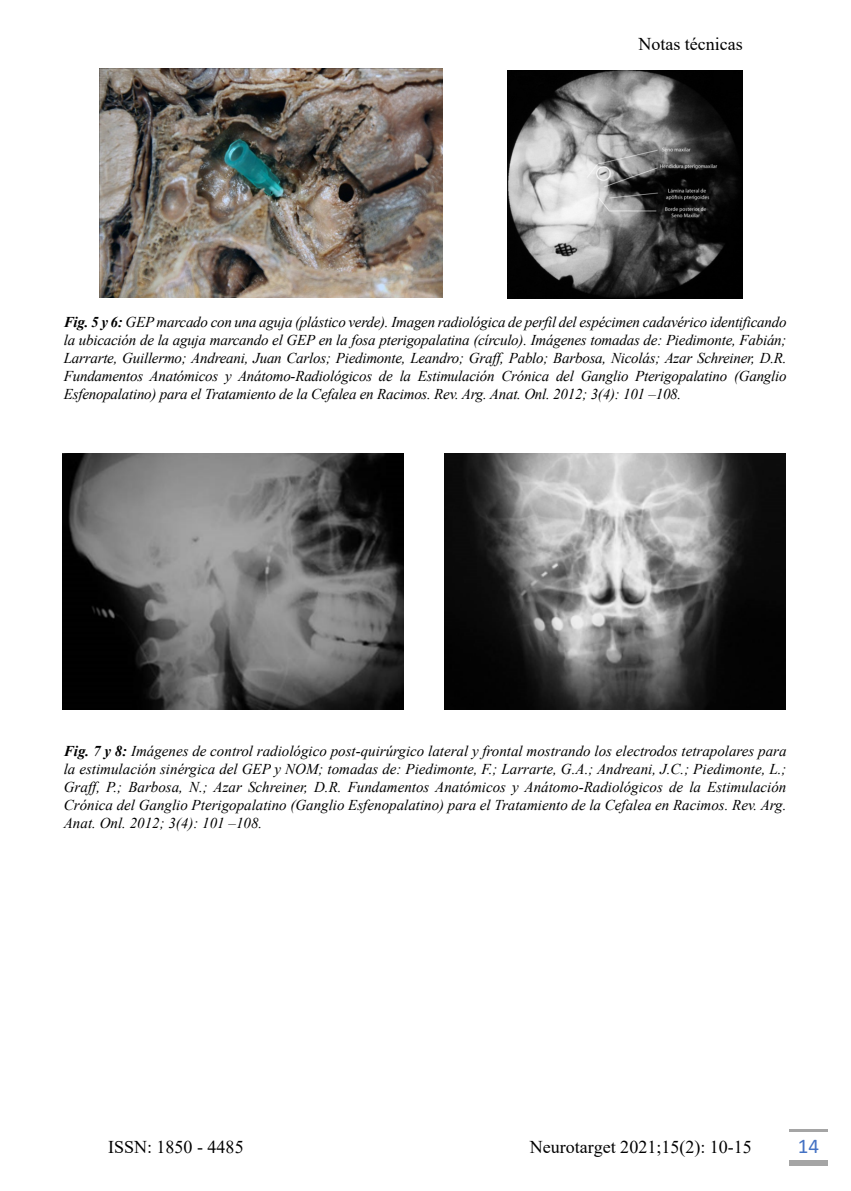
<style>
.page{position:relative;width:851px;height:1191px;background:#fff}
.page>*{position:absolute;margin:0;border:0;box-sizing:border-box;transform-origin:0 0}
.t1{font:21px "Calibri";color:#4472c4}
.t2{font:18px "Times New Roman";color:#000}
.t3{font:italic 15px/18px "Times New Roman";letter-spacing:-.015em;color:#000;text-align:justify}
.s1{font-weight:700}
</style>
<div class="page">
<img style="left:63px;top:454px;width:340px;height:256px">
<img style="left:445px;top:454px;width:340px;height:256px">
<img style="left:99px;top:69px;width:343px;height:228px">
<img style="left:507px;top:70px;width:235px;height:228px">
<hr style="left:789px;top:1129px;width:38px;height:2px;background:#a5a5a5">
<div style="left:789px;top:1159px;width:38px;height:6px;background:#a5a5a5"></div>
<p class="t2" style="left:638px;top:31px;width:106px">Notas técnicas</p>
<p class="t3" style="left:64px;top:313px;width:724px"><span class="s1">Fig. 5 y 6:</span> GEP marcado con una aguja (plástico verde). Imagen radiológica de perfil del espécimen cadavérico identificando la ubicación de la aguja marcando el GEP en la fosa pterigopalatina (círculo). Imágenes tomadas de: Piedimonte, Fabián; Larrarte, Guillermo; Andreani, Juan Carlos; Piedimonte, Leandro; Graff, Pablo; Barbosa, Nicolás; Azar Schreiner, D.R.<br>Fundamentos Anatómicos y Anátomo-Radiológicos de la Estimulación Crónica del Ganglio Pterigopalatino (Ganglio Esfenopalatino) para el Tratamiento de la Cefalea en Racimos. Rev. Arg. Anat. Onl. 2012; 3(4): 101 –108.</p>
<p class="t3" style="left:64px;top:741px;width:724px"><span class="s1">Fig. 7 y 8:</span> Imágenes de control radiológico post-quirúrgico lateral y frontal mostrando los electrodos tetrapolares para la estimulación sinérgica del GEP y NOM; tomadas de: Piedimonte, F.; Larrarte, G.A.; Andreani, J.C.; Piedimonte, L.; Graff, P.; Barbosa, N.; Azar Schreiner, D.R. Fundamentos Anatómicos y Anátomo-Radiológicos de la Estimulación Crónica del Ganglio Pterigopalatino (Ganglio Esfenopalatino) para el Tratamiento de la Cefalea en Racimos. Rev. Arg.<br>Anat. Onl. 2012; 3(4): 101 –108.</p>
<p class="t2" style="left:108px;top:1134px;width:137px">ISSN: 1850 - 4485</p>
<p class="t2" style="left:529px;top:1134px;width:223px">Neurotarget 2021;15(2): 10-15</p>
<h1 class="t1" style="left:797px;top:1131px;width:23px">14</h1>
</div>
